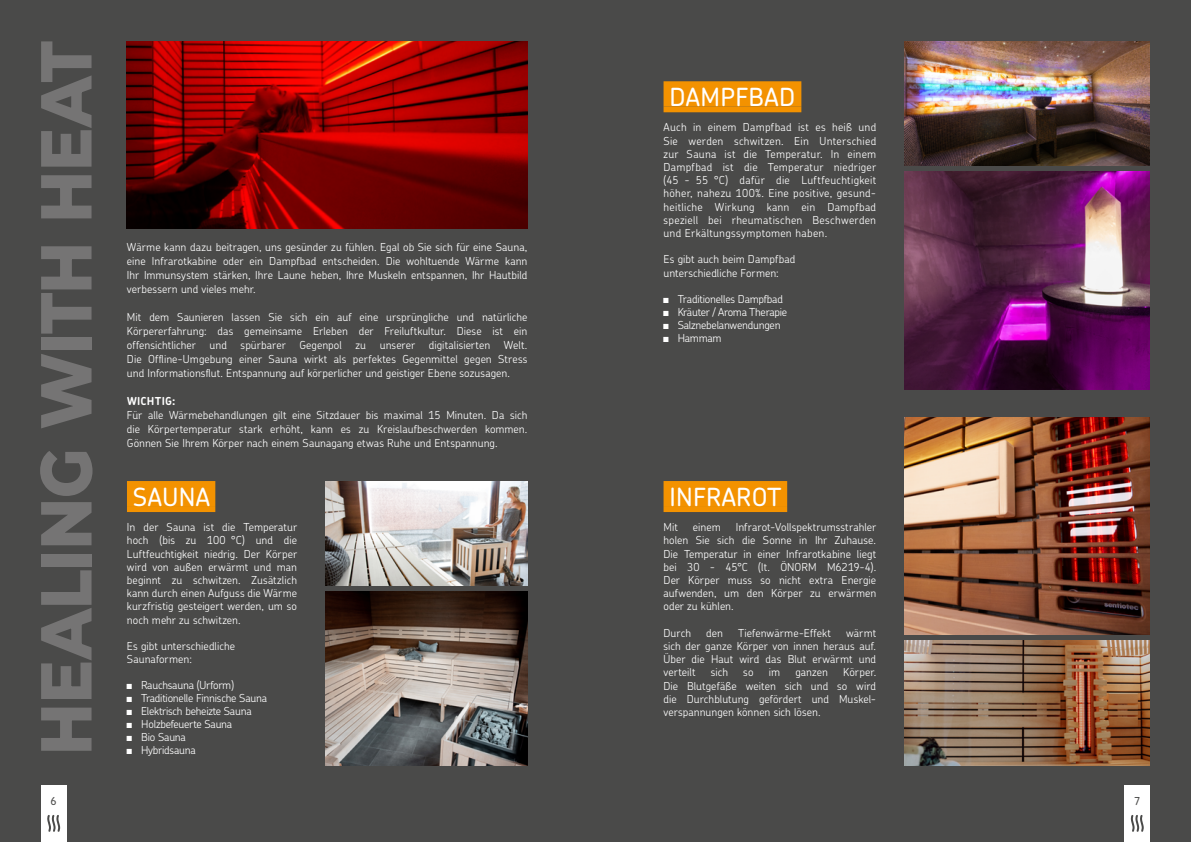
<style>
.page{position:relative;width:1191px;height:842px;background:#4a4a49}
.page>*{position:absolute;margin:0;border:0;box-sizing:border-box;transform-origin:0 0}
.t1{font:800 72px "Montserrat";letter-spacing:-.01em;color:#757474;scale:.9 1}
.t2{font:500 25px "Chevin Pro";letter-spacing:.015em;color:#fff}
.t3{font:300 11px/13.2px "Chevin Pro";color:#fff;text-align:justify}
.t4{font:300 11px "Chevin Pro";letter-spacing:-.02em;color:#fff}
.t5{font:700 11px "Chevin Pro";letter-spacing:.03em;color:#fff}
.t6{font:500 11px "Chevin Pro";color:#4a4a49}
.s1{font-family:"Arial Narrow";font-weight:400}
</style>
<div class="page">
<div style="left:1124px;top:786px;width:25px;height:56px;background:#fff"></div>
<svg style="left:1130px;top:815px;width:14px;height:17px"></svg>
<div style="left:41px;top:786px;width:25px;height:56px;background:#fff"></div>
<svg style="left:47px;top:815px;width:14px;height:17px"></svg>
<img style="left:904px;top:640px;width:245px;height:125px">
<img style="left:904px;top:418px;width:245px;height:217px">
<img style="left:904px;top:41px;width:245px;height:125px">
<img style="left:904px;top:171px;width:245px;height:218px">
<img style="left:127px;top:41px;width:400px;height:187px">
<img style="left:325px;top:591px;width:202px;height:174px">
<img style="left:325px;top:481px;width:202px;height:105px">
<div style="left:127px;top:481px;width:88px;height:25px;background:#f39200"></div>
<div style="left:127px;top:506px;width:88px;height:6px;background:#f39200"></div>
<div style="left:663px;top:81px;width:138px;height:25px;background:#f39200"></div>
<div style="left:663px;top:106px;width:138px;height:6px;background:#f39200"></div>
<div style="left:663px;top:481px;width:124px;height:25px;background:#f39200"></div>
<div style="left:663px;top:506px;width:124px;height:6px;background:#f39200"></div>
<h1 class="t1" style="left:18px;top:755px;width:795px;rotate:-90deg">HEALING WITH HEAT</h1>
<p class="t3" style="left:127px;top:240px;width:402px;line-height:14px">Wärme kann dazu beitragen, uns gesünder zu fühlen. Egal ob Sie sich für eine Sauna, eine Infrarotkabine oder ein Dampfbad entscheiden. Die wohltuende Wärme kann Ihr Immunsystem stärken, Ihre Laune heben, Ihre Muskeln entspannen, Ihr Hautbild verbessern und vieles mehr.</p>
<p class="t3" style="left:127px;top:310px;width:402px;line-height:14px">Mit dem Saunieren lassen Sie sich ein auf eine ursprüngliche und natürliche Körpererfahrung: das gemeinsame Erleben der Freiluftkultur. Diese ist ein offensichtlicher und spürbarer Gegenpol zu unserer digitalisierten Welt.<br>Die Offline-Umgebung einer Sauna wirkt als perfektes Gegenmittel gegen Stress und Informationsflut. Entspannung auf körperlicher und geistiger Ebene sozusagen.</p>
<p class="t5" style="left:127px;top:394px;width:50px">WICHTIG:</p>
<p class="t3" style="left:127px;top:408px;width:402px;line-height:14px">Für alle Wärmebehandlungen gilt eine Sitzdauer bis maximal 15 Minuten. Da sich die Körpertemperatur stark erhöht, kann es zu Kreislaufbeschwerden kommen.<br>Gönnen Sie Ihrem Körper nach einem Saunagang etwas Ruhe und Entspannung.</p>
<h2 class="t2" style="left:133px;top:480px;width:79px">SAUNA</h2>
<p class="t3" style="left:127px;top:520px;width:172px">In der Sauna ist die Temperatur hoch (bis zu 100 °C) und die Luftfeuchtigkeit niedrig. Der Körper wird von außen erwärmt und man beginnt zu schwitzen. Zusätzlich kann durch einen Aufguss die Wärme kurzfristig gesteigert werden, um so noch mehr zu schwitzen.</p>
<p class="t3" style="left:127px;top:639px;width:110px">Es gibt unterschiedliche<br>Saunaformen:</p>
<p class="t4" style="left:127px;top:678px;width:109px"><span class="s1">■</span> Rauchsauna (Urform)</p>
<p class="t4" style="left:127px;top:691px;width:142px"><span class="s1">■</span> Traditionelle Finnische Sauna</p>
<p class="t4" style="left:127px;top:704px;width:126px"><span class="s1">■</span> Elektrisch beheizte Sauna</p>
<p class="t4" style="left:127px;top:717px;width:107px"><span class="s1">■</span> Holzbefeuerte Sauna</p>
<p class="t4" style="left:127px;top:730px;width:61px"><span class="s1">■</span> Bio Sauna</p>
<p class="t4" style="left:127px;top:743px;width:70px"><span class="s1">■</span> Hybridsauna</p>
<h2 class="t2" style="left:669px;top:81px;width:127px">DAMPFBAD</h2>
<p class="t3" style="left:663px;top:120px;width:214px">Auch in einem Dampfbad ist es heiß und Sie werden schwitzen. Ein Unterschied zur Sauna ist die Temperatur. In einem Dampfbad ist die Temperatur niedriger (45 - 55 °C) dafür die Luftfeuchtigkeit höher, nahezu 100%. Eine positive, gesund&shy;heitliche Wirkung kann ein Dampfbad speziell bei rheumatischen Beschwerden und Erkältungssymptomen haben.</p>
<p class="t3" style="left:663px;top:252px;width:133px">Es gibt auch beim Dampfbad unterschiedliche Formen:</p>
<p class="t4" style="left:663px;top:291px;width:121px"><span class="s1">■</span> Traditionelles Dampfbad</p>
<p class="t4" style="left:663px;top:304px;width:125px"><span class="s1">■</span> Kräuter / Aroma Therapie</p>
<p class="t4" style="left:663px;top:317px;width:119px"><span class="s1">■</span> Salznebelanwendungen</p>
<p class="t3" style="left:663px;top:331px;width:60px"><span class="s1">■</span> Hammam</p>
<h2 class="t2" style="left:669px;top:480px;width:113px">INFRAROT</h2>
<p class="t3" style="left:663px;top:520px;width:16px">Mit</p>
<p class="t3" style="left:693px;top:520px;width:29px">einem</p>
<p class="t3" style="left:663px;top:520px;width:214px;text-indent:72px">Infrarot-Vollspektrumsstrahler holen Sie sich die Sonne in Ihr Zuhause.<br>Die Temperatur in einer Infrarotkabine liegt bei 30 - 45°C (lt. ÖNORM M6219-4).<br>Der Körper muss so nicht extra Energie aufwenden, um den Körper zu erwärmen oder zu kühlen.</p>
<p class="t3" style="left:663px;top:626px;width:29px">Durch</p>
<p class="t3" style="left:706px;top:626px;width:18px">den</p>
<p class="t3" style="left:738px;top:626px;width:94px">Tiefenwärme-Effekt</p>
<p class="t3" style="left:663px;top:626px;width:214px;text-indent:182px">wärmt sich der ganze Körper von innen heraus auf.<br>Über die Haut wird das Blut erwärmt und verteilt</p>
<p class="t3" style="left:663px;top:665px;width:214px;text-indent:180px">Körper.<br>Die Blutgefäße weiten sich und so wird die Durchblutung gefördert und Muskel&shy;verspannungen können sich lösen.</p>
<p class="t3" style="left:710px;top:665px;width:19px">sich</p>
<p class="t3" style="left:743px;top:665px;width:12px">so</p>
<p class="t3" style="left:768px;top:665px;width:13px">im</p>
<p class="t3" style="left:795px;top:665px;width:34px">ganzen</p>
<p class="t6" style="left:51px;top:793px;width:8px">6</p>
<p class="t6" style="left:1134px;top:793px;width:8px">7</p>
</div>
